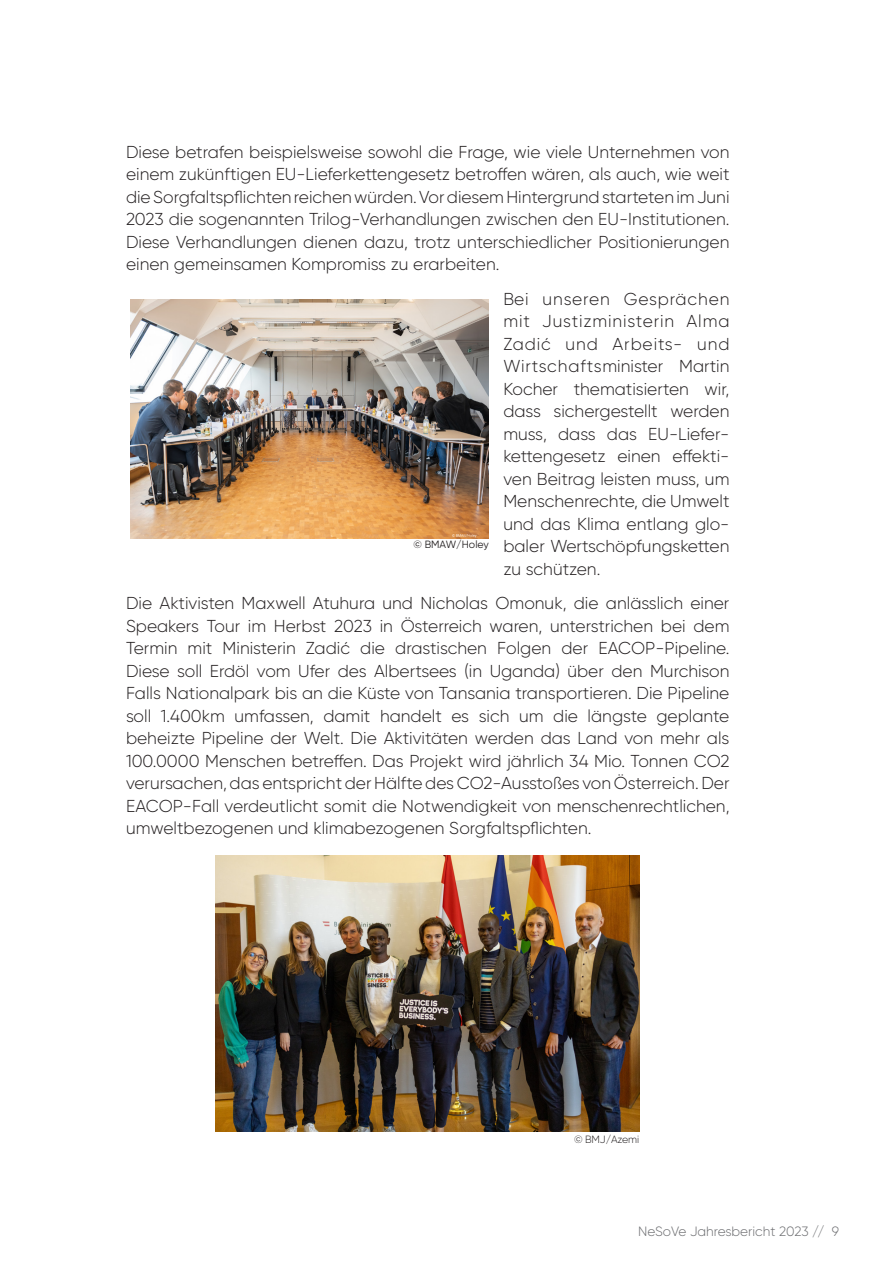
<style>
.page{position:relative;width:893px;height:1263px;background:#fff}
.page>*{position:absolute;margin:0;border:0;box-sizing:border-box;transform-origin:0 0}
.t1{font:300 17.25px/22.5px "Gilroy";color:#231f20;text-align:justify}
.t2{font:300 13.5px "Gilroy";color:#6c6d70}
.t3{font:10.5px "Gilroy";color:#231f20}
.t4{font:300 10.5px "Gilroy";letter-spacing:-.01em;color:#231f20}
</style>
<div class="page">
<img style="left:130px;top:299px;width:358px;height:239px">
<img style="left:216px;top:856px;width:424px;height:275px">
<p class="t1" style="left:126px;top:140px;width:605px">Diese betrafen beispielsweise sowohl die Frage, wie viele Unternehmen von einem zukünftigen EU-Lieferkettengesetz betroffen wären, als auch, wie weit die Sorgfaltspflichten reichen würden. Vor diesem Hintergrund starteten im Juni 2023 die sogenannten Trilog-Verhandlungen zwischen den EU-Institutionen.<br>Diese Verhandlungen dienen dazu, trotz unterschiedlicher Positionierungen einen gemeinsamen Kompromiss zu erarbeiten.</p>
<p class="t1" style="left:503px;top:287px;width:228px">Bei unseren Gesprächen mit Justizministerin Alma Zadić und Arbeits- und Wirtschaftsminister Martin Kocher thematisierten wir, dass sichergestellt werden muss, dass das EU-Liefer&shy;kettengesetz einen effekti&shy;ven Beitrag leisten muss, um Menschenrechte, die Umwelt und das Klima entlang glo&shy;baler Wertschöpfungsketten zu schützen.</p>
<p class="t1" style="left:126px;top:592px;width:605px">Die Aktivisten Maxwell Atuhura und Nicholas Omonuk, die anlässlich einer Speakers Tour im Herbst 2023 in Österreich waren, unterstrichen bei dem Termin mit Ministerin Zadić die drastischen Folgen der EACOP-Pipeline.<br>Diese soll Erdöl vom Ufer des Albertsees (in Uganda) über den Murchison Falls Nationalpark bis an die Küste von Tansania transportieren. Die Pipeline soll 1.400km umfassen, damit handelt es sich um die längste geplante beheizte Pipeline der Welt. Die Aktivitäten werden das Land von mehr als 100.0000 Menschen betreffen. Das Projekt wird jährlich 34 Mio. Tonnen CO2 verursachen, das entspricht der Hälfte des CO2-Ausstoßes von Österreich. Der EACOP-Fall verdeutlicht somit die Notwendigkeit von menschenrechtlichen, umweltbezogenen und klimabezogenen Sorgfaltspflichten.</p>
<p class="t3" style="left:414px;top:538px;width:77px">© BMAW/Holey</p>
<p class="t4" style="left:574px;top:1133px;width:67px">© BMJ/Azemi</p>
<p class="t2" style="left:638px;top:1223px;width:202px">NeSoVe Jahresbericht 2023 // 9</p>
</div>
